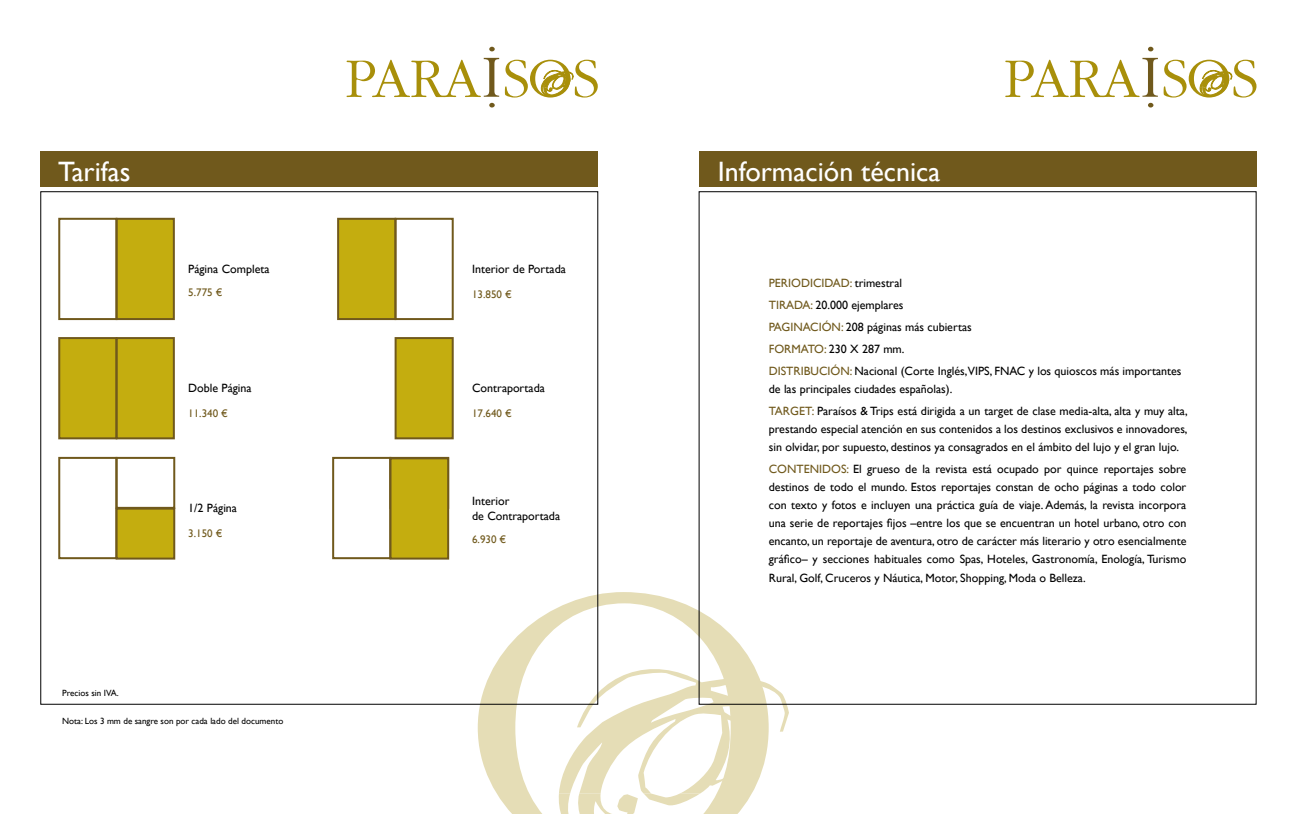
<style>
.page{position:relative;width:1304px;height:814px;background:#fff}
.page>*{position:absolute;margin:0;border:0;box-sizing:border-box;transform-origin:0 0}
.t1{font:28px "Gill Sans";color:#fff}
.t2{font:12px/18px "Gill Sans";color:#000}
.t3{font:11px "Gill Sans";color:#70591c}
.t4{font:9px "Gill Sans";color:#000}
.s1{color:#70591c}
</style>
<div class="page">
<svg style="left:769px;top:684px;width:20px;height:48px"></svg>
<svg style="left:478px;top:592px;width:291px;height:222px"></svg>
<div style="left:41px;top:151px;width:557px;height:35px;background:#70591c"></div>
<div style="left:395px;top:218px;width:59px;height:102px;border:2px solid #70591c"></div>
<div style="left:58px;top:218px;width:59px;height:102px;border:2px solid #70591c"></div>
<div style="left:117px;top:219px;width:57px;height:100px;background:#c4ad0f"></div>
<div style="left:116px;top:218px;width:59px;height:102px;border:2px solid #70591c"></div>
<div style="left:59px;top:338px;width:57px;height:100px;background:#c4ad0f"></div>
<div style="left:58px;top:337px;width:59px;height:102px;border:2px solid #70591c"></div>
<div style="left:117px;top:338px;width:57px;height:100px;background:#c4ad0f"></div>
<div style="left:116px;top:337px;width:59px;height:102px;border:2px solid #70591c"></div>
<div style="left:58px;top:457px;width:59px;height:102px;border:2px solid #70591c"></div>
<div style="left:116px;top:457px;width:59px;height:52px;border:2px solid #70591c"></div>
<div style="left:117px;top:508px;width:57px;height:50px;background:#c4ad0f"></div>
<div style="left:116px;top:507px;width:59px;height:52px;border:2px solid #70591c"></div>
<div style="left:338px;top:219px;width:57px;height:100px;background:#c4ad0f"></div>
<div style="left:337px;top:218px;width:59px;height:102px;border:2px solid #70591c"></div>
<div style="left:396px;top:338px;width:57px;height:100px;background:#c4ad0f"></div>
<div style="left:395px;top:337px;width:59px;height:102px;border:2px solid #70591c"></div>
<div style="left:332px;top:457px;width:59px;height:102px;border:2px solid #70591c"></div>
<div style="left:390px;top:458px;width:58px;height:100px;background:#c4ad0f"></div>
<div style="left:389px;top:457px;width:60px;height:102px;border:2px solid #70591c"></div>
<svg style="left:505px;top:60px;width:93px;height:37px"></svg>
<svg style="left:489px;top:103px;width:6px;height:4px"></svg>
<svg style="left:347px;top:58px;width:152px;height:39px"></svg>
<svg style="left:489px;top:47px;width:6px;height:4px"></svg>
<div style="left:699px;top:151px;width:557px;height:35px;background:#70591c"></div>
<svg style="left:1148px;top:103px;width:5px;height:4px"></svg>
<svg style="left:1005px;top:58px;width:251px;height:39px"></svg>
<svg style="left:1148px;top:47px;width:5px;height:4px"></svg>
<h1 class="t1" style="left:58px;top:156px;width:74px">Tarifas</h1>
<p class="t4" style="left:62px;top:687px;width:58px">Precios sin IVA.</p>
<p class="t2" style="left:188px;top:260px;width:83px">Página Completa</p>
<p class="t3" style="left:188px;top:286px;width:36px">5.775 €</p>
<p class="t2" style="left:472px;top:260px;width:95px">Interior de Portada</p>
<p class="t3" style="left:472px;top:288px;width:41px">13.850 €</p>
<p class="t2" style="left:188px;top:379px;width:65px">Doble Página</p>
<p class="t2" style="left:472px;top:379px;width:74px">Contraportada</p>
<p class="t3" style="left:188px;top:406px;width:41px">11.340 €</p>
<p class="t2" style="left:188px;top:499px;width:50px">1/2 Página</p>
<p class="t3" style="left:188px;top:527px;width:36px">3.150 €</p>
<p class="t3" style="left:472px;top:407px;width:41px">17.640 €</p>
<p class="t2" style="left:472px;top:494px;width:90px;line-height:14.4px">Interior<br>de Contraportada</p>
<p class="t3" style="left:472px;top:533px;width:36px">6.930 €</p>
<p class="t4" style="left:62px;top:716px;width:223px">Nota: Los 3 mm de sangre son por cada lado del documento</p>
<h1 class="t1" style="left:718px;top:156px;width:224px">Información técnica</h1>
<p class="t2" style="left:769px;top:272px;width:414px;line-height:22px"><span class="s1">PERIODICIDAD:</span> trimestral<br><span class="s1">TIRADA:</span> 20.000 ejemplares<br><span class="s1">PAGINACIÓN:</span> 208 páginas más cubiertas<br><span class="s1">FORMATO:</span> 230 X 287 mm.<br><span class="s1">DISTRIBUCIÓN:</span> Nacional (Corte Inglés,VIPS, FNAC y los quioscos más importantes</p>
<p class="t2" style="left:769px;top:378px;width:420px;line-height:22px">de las principales ciudades españolas).<br><span class="s1">TARGET:</span> Paraísos &amp; Trips está dirigida a un target de clase media-alta, alta y muy alta,</p>
<p class="t2" style="left:769px;top:420px;width:420px">prestando especial atención en sus contenidos a los destinos exclusivos e innovadores, sin olvidar, por supuesto, destinos ya consagrados en el ámbito del lujo y el gran lujo.</p>
<p class="t2" style="left:769px;top:460px;width:419px;text-align:justify"><span class="s1">CONTENIDOS:</span> El grueso de la revista está ocupado por quince reportajes sobre destinos de todo el mundo. Estos reportajes constan de ocho páginas a todo color con texto y fotos e incluyen una práctica guía de viaje. Además, la revista incorpora una serie de reportajes fijos –entre los que se encuentran un hotel urbano, otro con encanto, un reportaje de aventura, otro de carácter más literario y otro esencialmente gráfico– y secciones habituales como Spas, Hoteles, Gastronomía, Enología, Turismo Rural, Golf, Cruceros y Náutica, Motor, Shopping, Moda o Belleza.</p>
</div>
